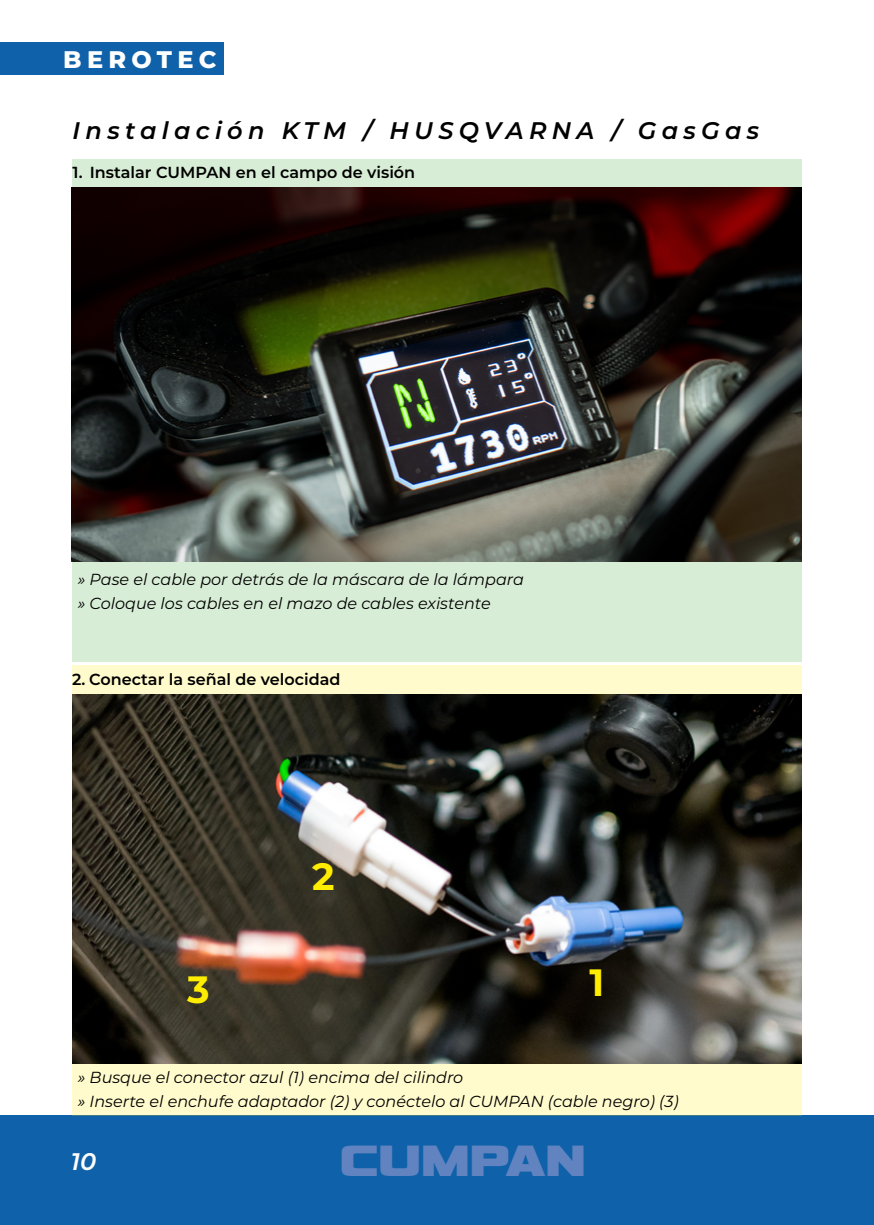
<style>
.page{position:relative;width:874px;height:1225px;background:#fff}
.page>*{position:absolute;margin:0;border:0;box-sizing:border-box;transform-origin:0 0}
.t1{font:700 46px "Vipnagorgialla Rg";color:#6184c0}
.t2{font:700 38px "Montserrat";color:#ffed00}
.t3{font:italic 600 24px "Montserrat";letter-spacing:.22em;color:#000}
.t4{font:800 24px "Montserrat";letter-spacing:.22em;color:#fff}
.t5{font:italic 600 24px "Montserrat";color:#fdfdfd}
.t6{font:italic 16px/24px "Montserrat";color:#000}
.t7{font:600 16px "Montserrat";color:#000}
</style>
<div class="page">
<div style="left:0;top:1115px;width:873px;height:110px;background:#0f61a9"></div>
<div style="left:0;top:43px;width:223px;height:32px;background:#0f61a9"></div>
<div style="left:72px;top:665px;width:729px;height:450px;background:#fffbcd"></div>
<img style="left:72px;top:694px;width:729px;height:370px">
<div style="left:72px;top:159px;width:729px;height:502px;background:#d8edd6"></div>
<img style="left:72px;top:187px;width:729px;height:374px">
<h3 class="t4" style="left:63px;top:41px;width:155px">BEROTEC</h3>
<h3 class="t3" style="left:73px;top:114px;width:687px">Instalación KTM / HUSQVARNA / GasGas</h3>
<p class="t7" style="left:73px;top:161px;width:344px">1. Instalar CUMPAN en el campo de visión</p>
<p class="t6" style="left:78px;top:567px;width:447px">» Pase el cable por detrás de la máscara de la lámpara » Coloque los cables en el mazo de cables existente</p>
<p class="t7" style="left:72px;top:668px;width:270px">2. Conectar la señal de velocidad</p>
<h2 class="t2" style="left:187px;top:961px;width:24px">3</h2>
<h2 class="t2" style="left:312px;top:849px;width:24px">2</h2>
<h2 class="t2" style="left:589px;top:954px;width:16px">1</h2>
<p class="t6" style="left:78px;top:1064px;width:602px">» Busque el conector azul (1) encima del cilindro<br>» Inserte el enchufe adaptador (2) y conéctelo al CUMPAN (cable negro) (3)</p>
<h3 class="t5" style="left:71px;top:1144px;width:27px">10</h3>
<h1 class="t1" style="left:339px;top:1122px;width:247px">CUMPAN</h1>
</div>
